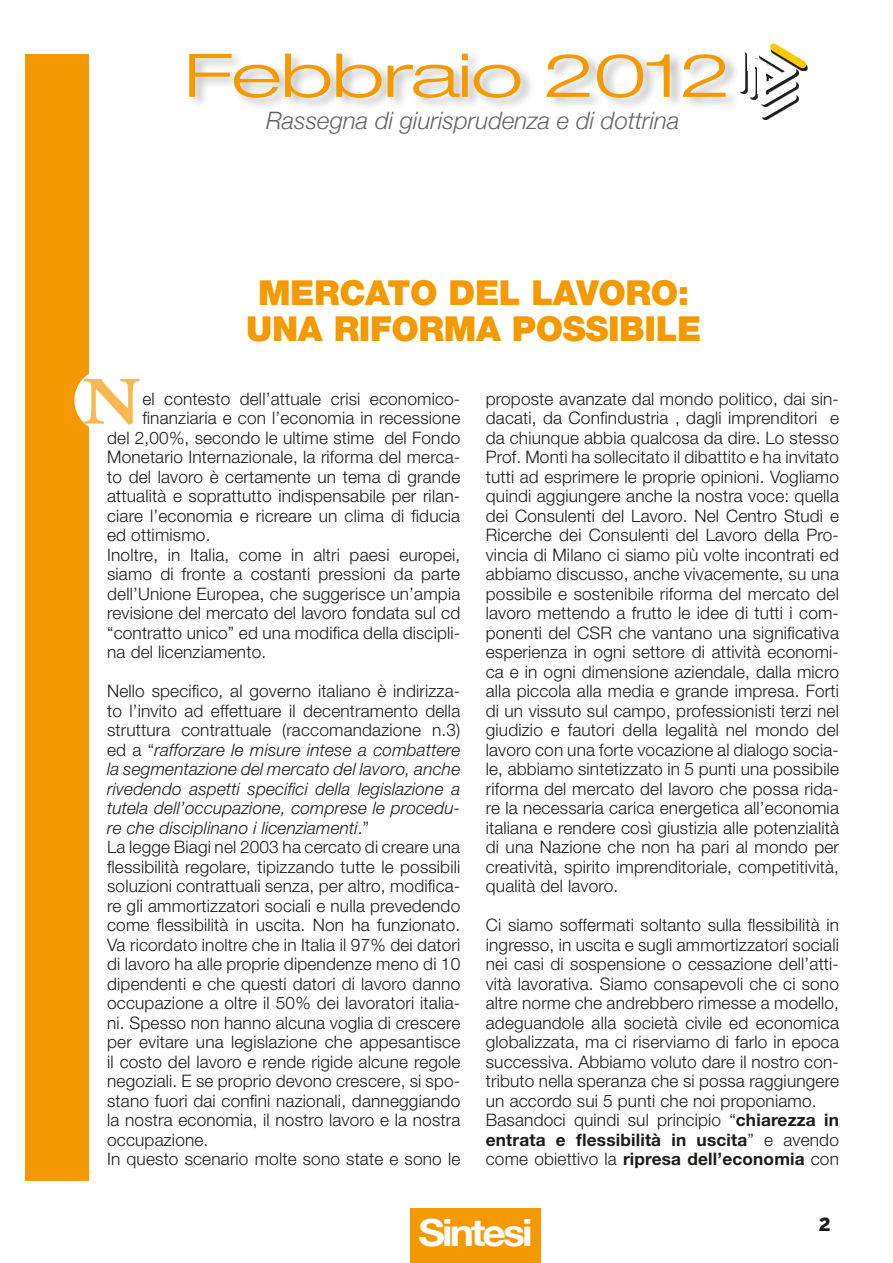
<style>
.page{position:relative;width:893px;height:1263px;background:#fff}
.page>*{position:absolute;margin:0;border:0;box-sizing:border-box;transform-origin:0 0}
.t1{font:700 67.5px "Adobe Garamond Pro";color:#fab852;scale:1.13 1}
.t2{font:300 expanded 60px "Helvetica Neue LT Std";letter-spacing:-.02em;color:#f49900;scale:1.32 1}
.t3{font:700 37.5px "Helvetica Neue";letter-spacing:-.07em;color:#fff;scale:1.09 1}
.t4{font:900 34.5px/36px "Helvetica Neue LT Std";letter-spacing:-.01em;color:#f49900;text-align:center}
.t5{font:italic 300 24px "Helvetica Neue";color:#666565}
.t6{font:900 18px "Benton Sans";color:#1c1c1a}
.t7{font:300 17.25px/19.5px "Helvetica Neue LT Std";letter-spacing:.01em;color:#1c1c1a}
.s1{font-style:italic}
.s2{font-weight:700}
</style>
<div class="page">
<div style="left:25px;top:54px;width:64px;height:1126px;background:#f49900"></div>
<div style="left:410px;top:1209px;width:131px;height:54px;background:#f49900"></div>
<div style="left:74px;top:369px;width:64px;height:63px;background:#fff;border-radius:50%"></div>
<div style="left:188px;top:50px;width:552px;height:61px;background:#1c1c1a;opacity:.3"></div>
<div style="left:738px;top:55px;width:7px;height:33px;background:#fff"></div>
<svg style="left:743px;top:43px;width:65px;height:77px"></svg>
<div style="left:748px;top:52px;width:7px;height:19px;background:#fff"></div>
<div style="left:758px;top:63px;width:8px;height:31px;background:#fff"></div>
<h2 class="t2" style="left:184px;top:40px;width:416px">Febbraio 2012</h2>
<h3 class="t5" style="left:266px;top:106px;width:415px">Rassegna di giurisprudenza e di dottrina</h3>
<h3 class="t4" style="left:246px;top:275px;width:457px">MERCATO DEL LAVORO:<br>UNA RIFORMA POSSIBILE</h3>
<h1 class="t1" style="left:83px;top:363px;width:52px">N</h1>
<p class="t7" style="left:142px;top:389px;width:319px">el contesto dell’attuale crisi economico-</p>
<p class="t7" style="left:142px;top:408px;width:319px">finanziaria e con l’economia in recessione</p>
<p class="t7" style="left:107px;top:428px;width:355px">del 2,00%, secondo le ultime stime del Fondo</p>
<p class="t7" style="left:107px;top:447px;width:355px">Monetario Internazionale, la riforma del merca-</p>
<p class="t7" style="left:107px;top:467px;width:355px">to del lavoro è certamente un tema di grande</p>
<p class="t7" style="left:107px;top:486px;width:355px">attualità e soprattutto indispensabile per rilan-</p>
<p class="t7" style="left:107px;top:506px;width:355px">ciare l’economia e ricreare un clima di fiducia</p>
<p class="t7" style="left:107px;top:525px;width:105px">ed ottimismo.</p>
<p class="t7" style="left:107px;top:545px;width:355px">Inoltre, in Italia, come in altri paesi europei,</p>
<p class="t7" style="left:107px;top:564px;width:355px">siamo di fronte a costanti pressioni da parte</p>
<p class="t7" style="left:107px;top:584px;width:355px">dell’Unione Europea, che suggerisce un’ampia</p>
<p class="t7" style="left:107px;top:603px;width:355px">revisione del mercato del lavoro fondata sul cd</p>
<p class="t7" style="left:107px;top:623px;width:355px">“contratto unico” ed una modifica della discipli-</p>
<p class="t7" style="left:107px;top:642px;width:161px">na del licenziamento.</p>
<p class="t7" style="left:107px;top:681px;width:355px">Nello specifico, al governo italiano è indirizza&shy;to l’invito ad effettuare il decentramento della struttura contrattuale (raccomandazione n.3) ed a “<span class="s1">rafforzare le misure intese a combattere la segmentazione del mercato del lavoro, anche rivedendo aspetti specifici della legislazione a tutela dell’occupazione, comprese le procedu&shy;re che disciplinano i licenziamenti</span>.”<br>La legge Biagi nel 2003 ha cercato di creare una flessibilità regolare, tipizzando tutte le possibili soluzioni contrattuali senza, per altro, modifica&shy;re gli ammortizzatori sociali e nulla prevedendo come flessibilità in uscita. Non ha funzionato.<br>Va ricordato inoltre che in Italia il 97% dei datori di lavoro ha alle proprie dipendenze meno di 10 dipendenti e che questi datori di lavoro danno occupazione a oltre il 50% dei lavoratori italia&shy;ni. Spesso non hanno alcuna voglia di crescere per evitare una legislazione che appesantisce il costo del lavoro e rende rigide alcune regole negoziali. E se proprio devono crescere, si spo&shy;stano fuori dai confini nazionali, danneggiando la nostra economia, il nostro lavoro e la nostra occupazione.<br>In questo scenario molte sono state e sono le</p>
<p class="t7" style="left:486px;top:388px;width:355px;text-align:justify">proposte avanzate dal mondo politico, dai sin&shy;dacati, da Confindustria , dagli imprenditori e da chiunque abbia qualcosa da dire. Lo stesso Prof. Monti ha sollecitato il dibattito e ha invitato tutti ad esprimere le proprie opinioni. Vogliamo quindi aggiungere anche la nostra voce: quella dei Consulenti del Lavoro. Nel Centro Studi e Ricerche dei Consulenti del Lavoro della Pro&shy;vincia di Milano ci siamo più volte incontrati ed abbiamo discusso, anche vivacemente, su una possibile e sostenibile riforma del mercato del lavoro mettendo a frutto le idee di tutti i com&shy;ponenti del CSR che vantano una significativa esperienza in ogni settore di attività economi&shy;ca e in ogni dimensione aziendale, dalla micro alla piccola alla media e grande impresa. Forti di un vissuto sul campo, professionisti terzi nel giudizio e fautori della legalità nel mondo del lavoro con una forte vocazione al dialogo socia&shy;le, abbiamo sintetizzato in 5 punti una possibile riforma del mercato del lavoro che possa rida&shy;re la necessaria carica energetica all’economia italiana e rendere così giustizia alle potenzialità di una Nazione che non ha pari al mondo per creatività, spirito imprenditoriale, competitività, qualità del lavoro.</p>
<p class="t7" style="left:486px;top:915px;width:355px">Ci siamo soffermati soltanto sulla flessibilità in ingresso, in uscita e sugli ammortizzatori sociali nei casi di sospensione o cessazione dell’atti&shy;vità lavorativa. Siamo consapevoli che ci sono altre norme che andrebbero rimesse a modello, adeguandole alla società civile ed economica globalizzata, ma ci riserviamo di farlo in epoca successiva. Abbiamo voluto dare il nostro con&shy;tributo nella speranza che si possa raggiungere un accordo sui 5 punti che noi proponiamo.<br>Basandoci quindi sul principio “<span class="s2">chiarezza in entrata e flessibilità in uscita</span>” e avendo come obiettivo la <span class="s2">ripresa dell’economia</span> con</p>
<h3 class="t3" style="left:418px;top:1209px;width:106px">Sintesi</h3>
<p class="t6" style="left:819px;top:1213px;width:13px">2</p>
</div>
